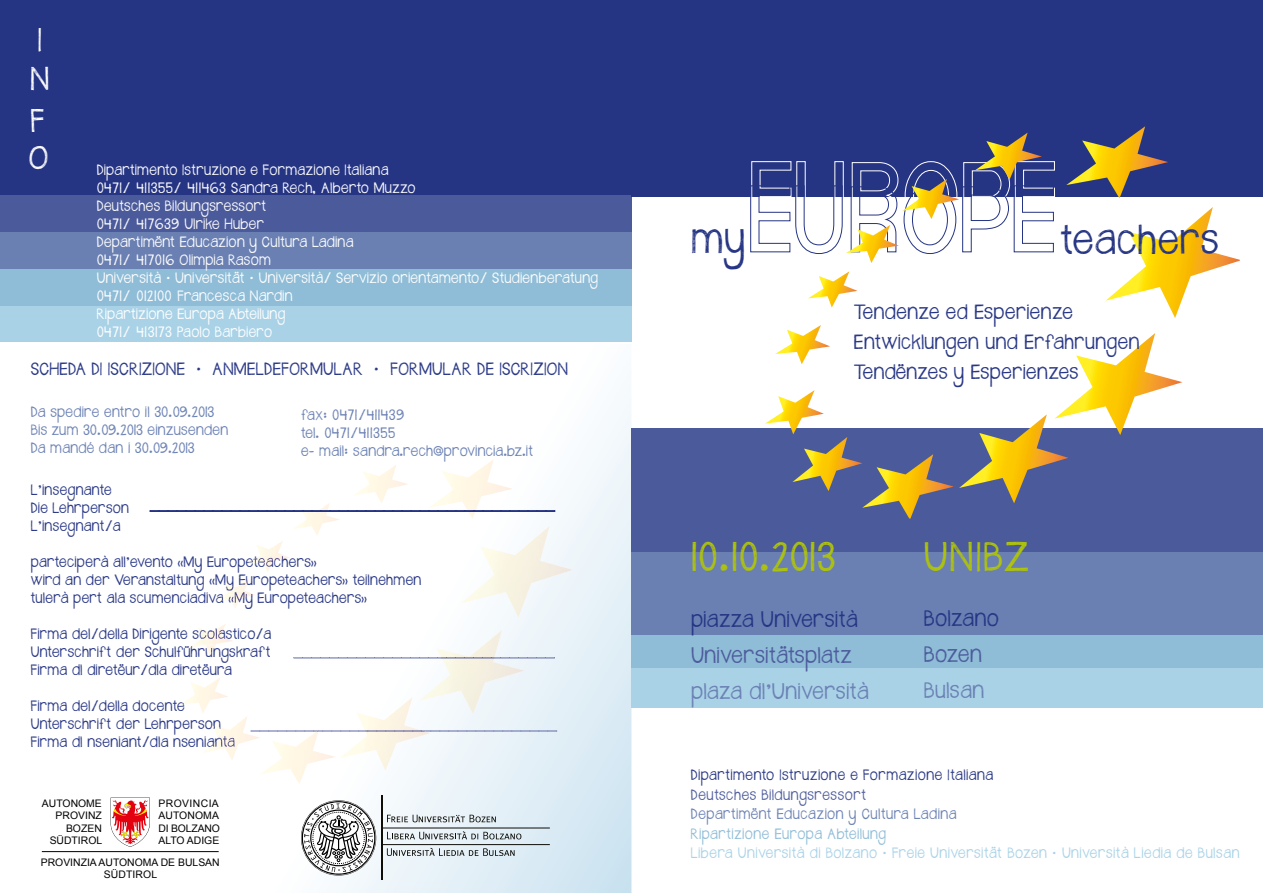
<style>
.page{position:relative;width:1263px;height:893px;background:#fff}
.page>*{position:absolute;margin:0;border:0;box-sizing:border-box;transform-origin:0 0}
.t1{font:33px "Janda Safeand Sound";letter-spacing:.02em;color:#aec30b}
.t2{font:33px "Janda Safeand Sound";letter-spacing:.03em;color:#253483}
.t3{font:26.25px/39.2px "Janda Safeand Sound";color:#fff}
.t4{font:18px "Janda Safeand Sound";letter-spacing:.02em;color:#6a80b3}
.t5{font:18px "Janda Safeand Sound";letter-spacing:.025em;color:#253483}
.t6{font:18px "Janda Safeand Sound";letter-spacing:.02em;color:#4b5a9b}
.t7{font:16.5px/30px "Janda Safeand Sound";letter-spacing:.03em;color:#253483}
.t8{font:14.25px "Janda Safeand Sound";letter-spacing:.025em;color:#253483}
.t9{font:12px/18px "Janda Safeand Sound";letter-spacing:.025em;color:#253483}
.t10{font:12px/18px "Janda Safeand Sound";letter-spacing:.025em;color:#fff}
.t11{font:12px/18px "Janda Safeand Sound";letter-spacing:.025em;color:#6a80b3}
.t12{font:12px "Janda Safeand Sound";letter-spacing:.045em;color:#a9d2e7}
.t13{font:12px "Janda Safeand Sound";letter-spacing:.045em;color:#253483}
.t14{font:12px "Janda Safeand Sound";letter-spacing:.045em;color:#8fbcd7}
.t15{font:12px "Janda Safeand Sound";letter-spacing:.05em;color:#4b5a9b}
.t16{font:10.35px/12.5px "Arial";color:#000;text-align:right}
.s1{font-family:"Tw Cen"}
</style>
<div class="page">
<svg style="left:149px;top:398px;width:482px;height:495px"></svg>
<svg style="left:149px;top:628px;width:122px;height:35px"></svg>
<div style="left:0;top:305px;width:631px;height:36px;background:#a9d2e7"></div>
<div style="left:0;top:0;width:631px;height:197px;background:#253483"></div>
<div style="left:0;top:231px;width:631px;height:39px;background:#6a80b3"></div>
<div style="left:0;top:195px;width:631px;height:36px;background:#4b5a9b"></div>
<div style="left:631px;top:0;width:632px;height:197px;background:#253483"></div>
<div style="left:631px;top:668px;width:632px;height:40px;background:#a9d2e7"></div>
<div style="left:631px;top:635px;width:632px;height:33px;background:#8fbcd7"></div>
<div style="left:631px;top:552px;width:632px;height:83px;background:#6a80b3"></div>
<div style="left:631px;top:428px;width:632px;height:124px;background:#4b5a9b"></div>
<svg style="left:1106px;top:207px;width:134px;height:111px"></svg>
<svg style="left:765px;top:325px;width:417px;height:194px"></svg>
<svg style="left:808px;top:271px;width:49px;height:37px"></svg>
<svg style="left:1066px;top:126px;width:102px;height:72px"></svg>
<svg style="left:750px;top:133px;width:305px;height:130px"></svg>
<img style="left:461px;top:526px;width:111px;height:92px">
<img style="left:419px;top:630px;width:105px;height:84px">
<svg style="left:293px;top:657px;width:262px;height:1px"></svg>
<img style="left:340px;top:697px;width:90px;height:74px">
<img style="left:260px;top:732px;width:76px;height:51px">
<svg style="left:260px;top:730px;width:297px;height:2px"></svg>
<img style="left:202px;top:716px;width:58px;height:45px">
<svg style="left:149px;top:718px;width:72px;height:29px"></svg>
<img style="left:210px;top:736px;width:25px;height:11px">
<img style="left:184px;top:677px;width:44px;height:37px">
<svg style="left:149px;top:700px;width:35px;height:11px"></svg>
<img style="left:190px;top:623px;width:36px;height:23px">
<img style="left:192px;top:628px;width:41px;height:17px">
<img style="left:188px;top:646px;width:27px;height:10px">
<svg style="left:149px;top:556px;width:212px;height:53px"></svg>
<img style="left:235px;top:592px;width:21px;height:17px">
<img style="left:256px;top:541px;width:30px;height:15px">
<img style="left:247px;top:556px;width:43px;height:16px">
<img style="left:293px;top:503px;width:47px;height:33px">
<img style="left:428px;top:459px;width:85px;height:60px">
<img style="left:353px;top:464px;width:55px;height:39px">
<svg style="left:150px;top:510px;width:405px;height:2px"></svg>
<div style="left:0;top:269px;width:631px;height:37px;background:#8fbcd7"></div>
<div style="left:37px;top:796px;width:191px;height:86px;background:#fff"></div>
<hr style="left:42px;top:851px;width:177px;height:1px;background:#000">
<svg style="left:111px;top:798px;width:39px;height:49px"></svg>
<hr style="left:382px;top:828px;width:168px;height:1px;background:#0f0e09">
<hr style="left:381px;top:796px;width:2px;height:84px;background:#0f0e09">
<hr style="left:382px;top:844px;width:168px;height:1px;background:#0f0e09">
<svg style="left:387px;top:831px;width:134px;height:8px"></svg>
<svg style="left:387px;top:815px;width:109px;height:7px"></svg>
<svg style="left:302px;top:801px;width:73px;height:74px"></svg>
<svg style="left:304px;top:803px;width:69px;height:69px"></svg>
<svg style="left:387px;top:848px;width:128px;height:8px"></svg>
<h2 class="t3" style="left:31px;top:23px;width:20px">I<br>N</h2>
<h2 class="t3" style="left:29px;top:105px;width:21px;line-height:37.3px">F<br>O</h2>
<p class="t10" style="left:97px;top:162px;width:503px">Dipartimento Istruzione e Formazione Italiana<br>0471/ 411355/ 411463 Sandra Rech, Alberto Muzzo<br>Deutsches Bildungsressort<br>0471/ 417639 Ulrike Huber<br>Departimënt Educazion y Cultura Ladina<br>0471/ 417016 Olimpia Rasom<br>Università • Universität • Università/ Servizio orientamento/ Studienberatung 0471/ 012100 Francesca Nardin<br>Ripartizione Europa Abteilung<br>0471/ 413173 Paolo Barbiero</p>
<p class="t8" style="left:31px;top:359px;width:539px">SCHEDA DI ISCRIZIONE • ANMELDEFORMULAR • FORMULAR DE ISCRIZION</p>
<p class="t11" style="left:31px;top:404px;width:199px">Da spedire entro il 30.09.2013<br>Bis zum 30.09.2013 einzusenden<br>Da mandé dan i 30.09.2013</p>
<p class="t11" style="left:301px;top:408px;width:234px">fax: 0471/411439<br>tel. 0471/411355<br>e- mail: sandra.rech@provincia.bz.it</p>
<p class="t9" style="left:31px;top:482px;width:100px">L’insegnante<br>Die Lehrperson<br>L’insegnant/a</p>
<p class="t9" style="left:31px;top:554px;width:392px">parteciperà all’evento <span class="s1">«</span>My Europeteachers<span class="s1">»<br></span>wird an der Veranstaltung <span class="s1">«</span>My Europeteachers<span class="s1">»</span> teilnehmen tulerà pert ala scumenciadiva <span class="s1">«</span>My Europeteachers<span class="s1">»</span></p>
<p class="t9" style="left:31px;top:626px;width:242px;text-align:justify">Firma del/della Dirigente scolastico/a Unterschrift der Schulführungskraft Firma dl diretëur/dla diretëura</p>
<p class="t9" style="left:31px;top:698px;width:206px">Firma del/della docente<br>Unterschrift der Lehrperson<br>Firma dl nseniant/dla nsenianta</p>
<p class="t16" style="left:42px;top:797px;width:62px">AUTONOME<br>PROVINZ<br>BOZEN<br>SÜDTIROL</p>
<p class="t16" style="left:158px;top:797px;width:63px;text-align:justify">PROVINCIA AUTONOMA DI BOLZANO ALTO ADIGE</p>
<p class="t16" style="left:41px;top:856px;width:180px;text-align:center">PROVINZIA AUTONOMA DE BULSAN<br>SÜDTIROL</p>
<h1 class="t2" style="left:691px;top:216px;width:56px">my</h1>
<h1 class="t2" style="left:1060px;top:216px;width:159px">teachers</h1>
<h3 class="t7" style="left:854px;top:299px;width:287px">Tendenze ed Esperienze<br>Entwicklungen und Erfahrungen<br>Tendënzes y Esperienzes</h3>
<h1 class="t1" style="left:691px;top:534px;width:146px">10.10.2013</h1>
<h1 class="t1" style="left:924px;top:534px;width:107px">UNIBZ</h1>
<h3 class="t5" style="left:691px;top:607px;width:168px">piazza Università</h3>
<h3 class="t6" style="left:691px;top:643px;width:162px">Universitätsplatz</h3>
<h3 class="t4" style="left:691px;top:679px;width:179px">plaza dl’Università</h3>
<h3 class="t5" style="left:924px;top:606px;width:77px">Bolzano</h3>
<h3 class="t6" style="left:924px;top:642px;width:60px">Bozen</h3>
<h3 class="t4" style="left:924px;top:678px;width:62px">Bulsan</h3>
<p class="t13" style="left:691px;top:767px;width:304px">Dipartimento Istruzione e Formazione Italiana</p>
<p class="t15" style="left:691px;top:786px;width:177px">Deutsches Bildungsressort</p>
<p class="t11" style="left:691px;top:807px;width:267px">Departimënt Educazion y Cultura Ladina</p>
<p class="t14" style="left:691px;top:825px;width:197px">Ripartizione Europa Abteilung</p>
<p class="t12" style="left:691px;top:845px;width:550px">Libera Università di Bolzano • Freie Universität Bozen • Università Liedia de Bulsan</p>
</div>
